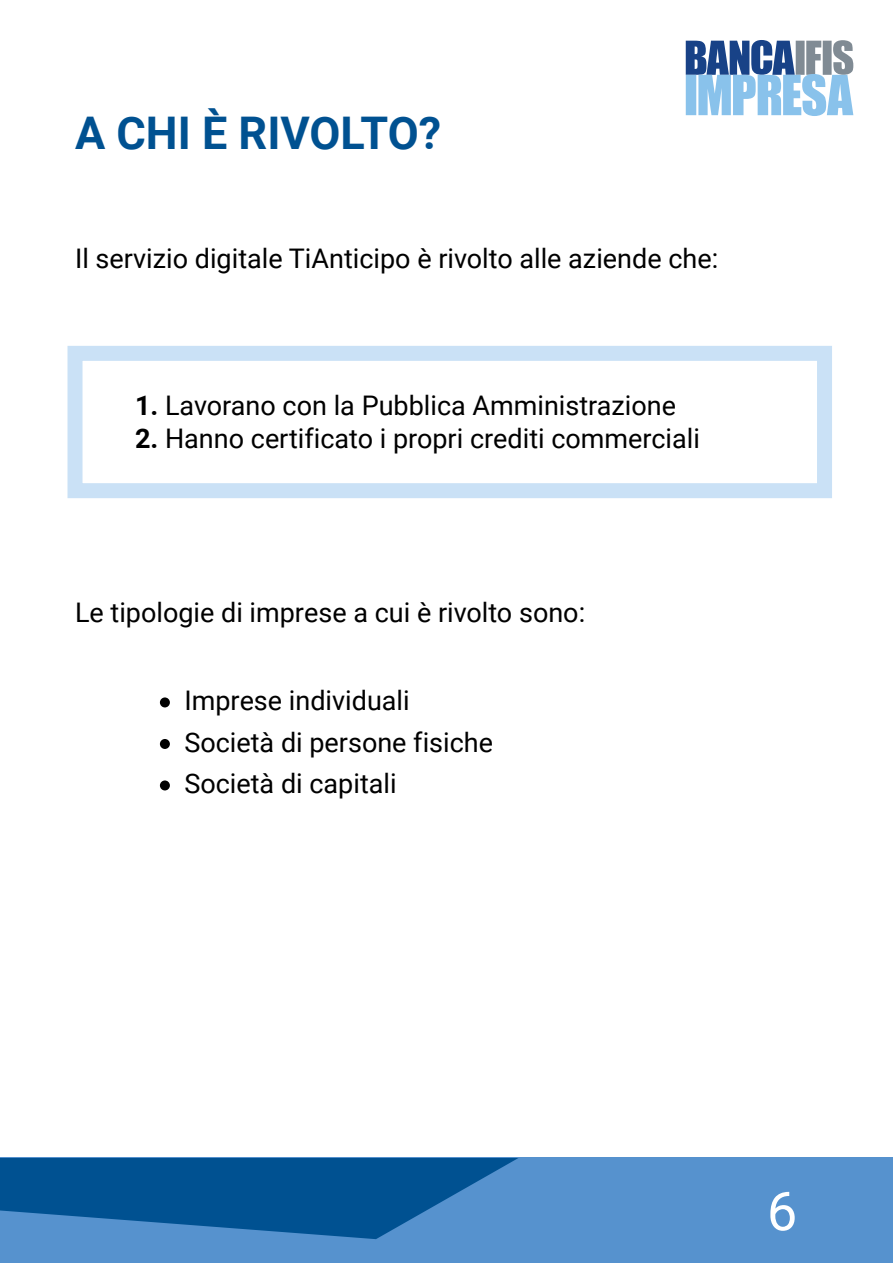
<style>
.page{position:relative;width:893px;height:1263px;background:#fff}
.page>*{position:absolute;margin:0;border:0;box-sizing:border-box;transform-origin:0 0}
.t1{font:54px "Roboto";color:#fff}
.t2{font:700 45px "Roboto";color:#005191}
.t3{font:27px/41.4px "Roboto";color:#000}
.s1{font-weight:700}
</style>
<div class="page">
<div style="left:0;top:1158px;width:893px;height:105px;background:#5692ce"></div>
<svg style="left:0;top:1158px;width:518px;height:81px"></svg>
<svg style="left:686px;top:40px;width:167px;height:76px"></svg>
<div style="left:160px;top:697px;width:10px;height:10px;background:#000;border-radius:50%"></div>
<div style="left:160px;top:739px;width:10px;height:10px;background:#000;border-radius:50%"></div>
<div style="left:160px;top:780px;width:10px;height:10px;background:#000;border-radius:50%"></div>
<div style="left:68px;top:346px;width:764px;height:152px;border:15px solid #cae1f6"></div>
<h2 class="t2" style="left:75px;top:102px;width:368px">A CHI È RIVOLTO?</h2>
<p class="t3" style="left:75px;top:236px;width:645px">Il servizio digitale TiAnticipo è rivolto alle aziende che:</p>
<p class="t3" style="left:135px;top:384px;width:542px"><span class="s1">1.</span> Lavorano con la Pubblica Amministrazione</p>
<p class="t3" style="left:135px;top:416px;width:566px"><span class="s1">2.</span> Hanno certificato i propri crediti commerciali</p>
<p class="t3" style="left:75px;top:590px;width:512px">Le tipologie di imprese a cui è rivolto sono:</p>
<p class="t3" style="left:184px;top:679px;width:310px">Imprese individuali<br>Società di persone fisiche<br>Società di capitali</p>
<h1 class="t1" style="left:767px;top:1173px;width:32px">6</h1>
</div>
